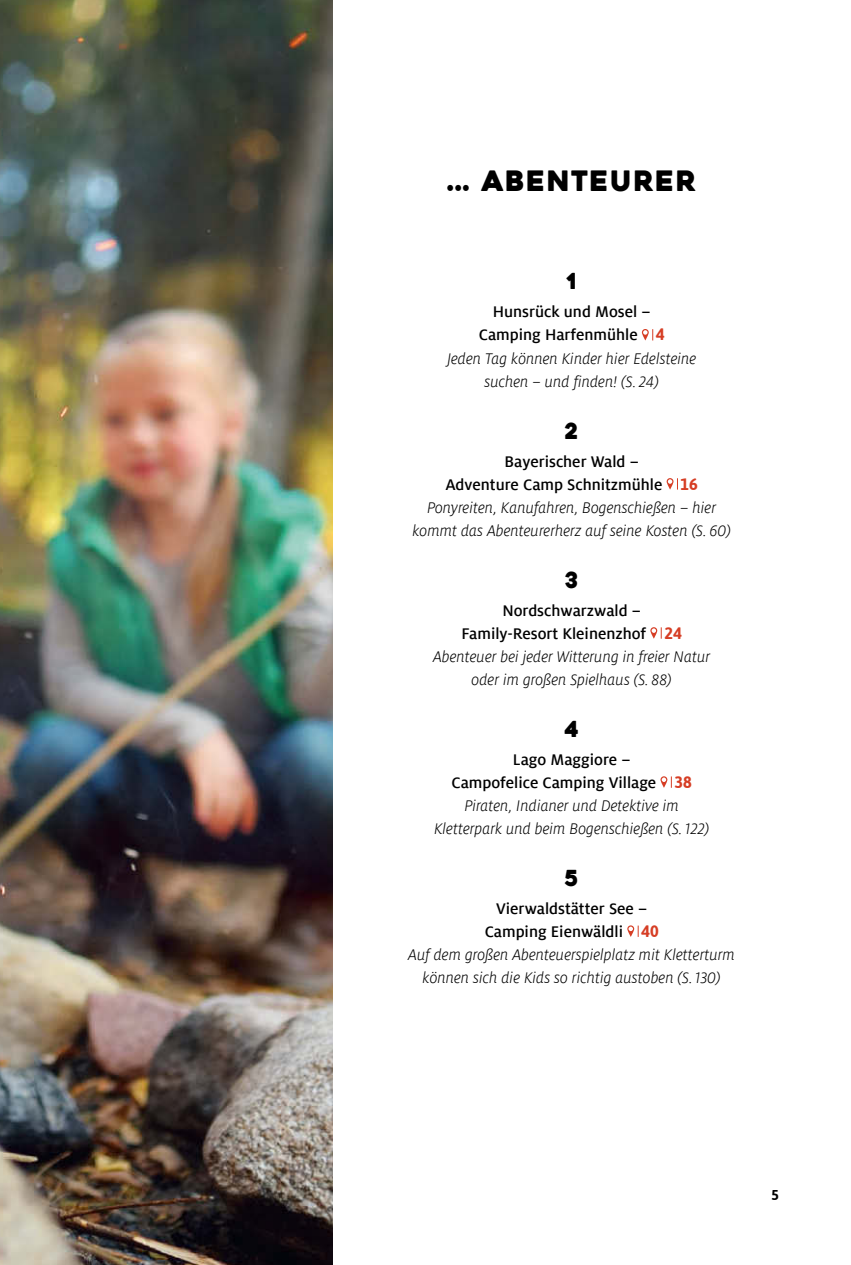
<style>
.page{position:relative;width:851px;height:1265px;background:#fff}
.page>*{position:absolute;margin:0;border:0;box-sizing:border-box;transform-origin:0 0}
.t1{font:28px "Heavitas";letter-spacing:.05em;color:#000}
.t2{font:22px "Heavitas";color:#000}
.t3{font:italic 300 17px/23px "Milofor ADAC";color:#000;text-align:center}
.t4{font:700 16px "Jaldi";color:#000}
.s1{font-weight:500;font-style:normal}
.s2{font-family:"Jaldi";font-weight:700;font-style:normal;font-size:18.6px;color:#d63e25}
</style>
<div class="page">
<img style="left:0;top:0;width:333px;height:1264px">
<svg style="left:641px;top:329px;width:12px;height:11px"></svg>
<svg style="left:666px;top:478px;width:12px;height:11px"></svg>
<svg style="left:650px;top:627px;width:11px;height:11px"></svg>
<svg style="left:660px;top:776px;width:11px;height:11px"></svg>
<svg style="left:627px;top:925px;width:11px;height:11px"></svg>
<h1 class="t1" style="left:447px;top:164px;width:250px">... ABENTEURER</h1>
<p class="t2" style="left:566px;top:268px;width:11px">1</p>
<p class="t3" style="left:447px;top:302px;width:251px"><span class="s1">Hunsrück und Mosel –<br>Camping Harfenmühle</span> <span class="s2">4<br></span>Jeden Tag können Kinder hier Edelsteine suchen – und finden! (S. 24)</p>
<p class="t2" style="left:564px;top:417px;width:16px">2</p>
<p class="t3" style="left:412px;top:451px;width:320px"><span class="s1">Bayerischer Wald –<br>Adventure Camp Schnitzmühle</span> <span class="s2">16<br></span>Ponyreiten, Kanufahren, Bogenschießen – hier kommt das Abenteurerherz auf seine Kosten (S. 60)</p>
<p class="t2" style="left:565px;top:566px;width:15px">3</p>
<p class="t3" style="left:433px;top:600px;width:279px"><span class="s1">Nordschwarzwald –<br>Family-Resort Kleinenzhof</span> <span class="s2">24<br></span>Abenteuer bei jeder Witterung in freier Natur oder im großen Spielhaus (S. 88)</p>
<p class="t2" style="left:564px;top:715px;width:16px">4</p>
<p class="t3" style="left:434px;top:749px;width:277px"><span class="s1">Lago Maggiore –<br>Campofelice Camping Village</span> <span class="s2">38<br></span>Piraten, Indianer und Detektive im<br>Kletterpark und beim Bogenschießen (S. 122)</p>
<p class="t2" style="left:565px;top:864px;width:15px">5</p>
<p class="t3" style="left:408px;top:898px;width:328px"><span class="s1">Vierwaldstätter See –<br>Camping Eienwäldli</span> <span class="s2">40<br></span>Auf dem großen Abenteuerspielplatz mit Kletterturm können sich die Kids so richtig austoben (S. 130)</p>
<p class="t4" style="left:771px;top:1185px;width:9px">5</p>
</div>
